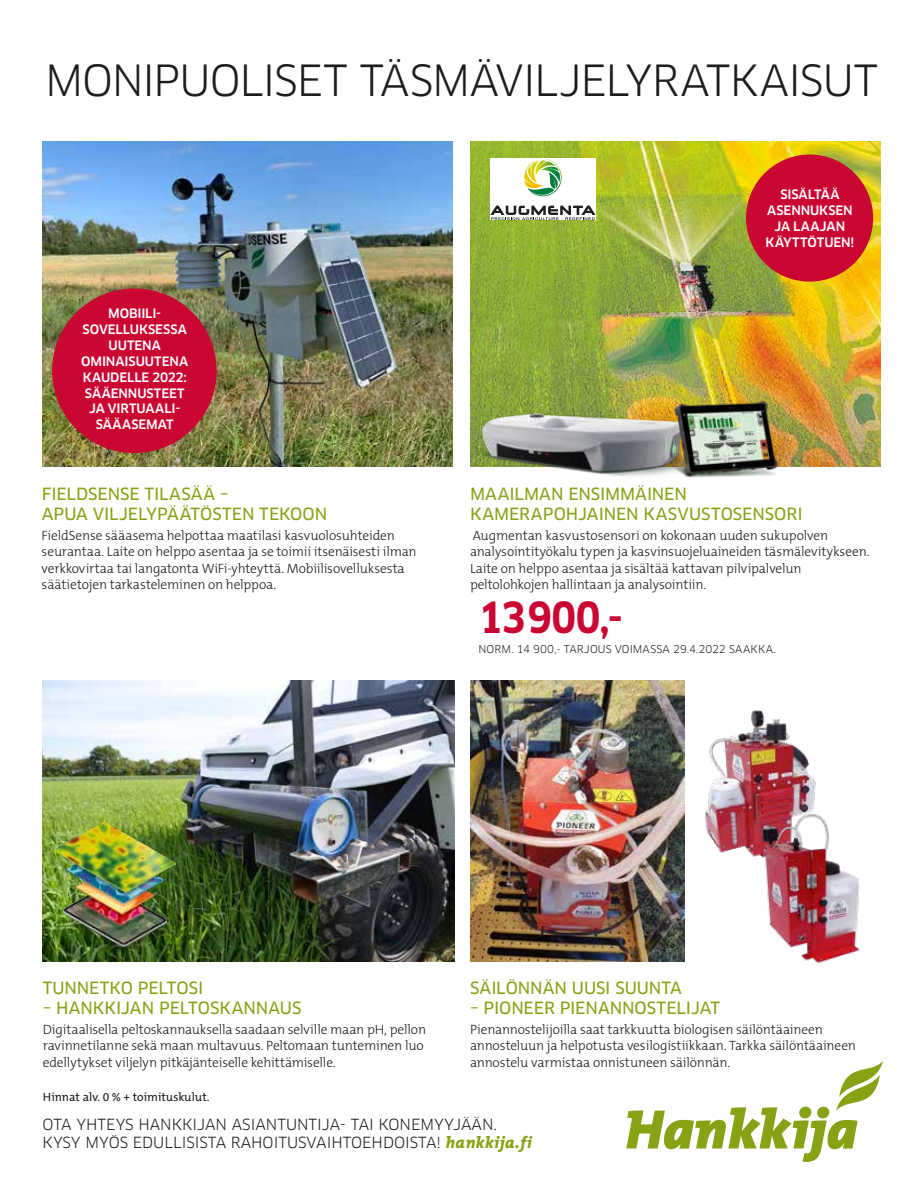
<style>
.page{position:relative;width:923px;height:1191px;background:#fff}
.page>*{position:absolute;margin:0;border:0;box-sizing:border-box;transform-origin:0 0}
.t1{font:42px "Clan OT";letter-spacing:-.025em;color:#1d1d1b}
.t2{font:700 42px "Clan Pro";color:#ca0733;scale:.92 1}
.t3{font:16.5px/19.8px "Clan OT News";letter-spacing:-.005em;color:#86a315}
.t4{font:15px/18px "Clan OT";color:#1d1d1b}
.t5{font:300 13.5px/16.2px "The Mix B W3";letter-spacing:-.01em;color:#1d1d1b}
.t6{font:500 12.6px/15.9px "Clan OT";letter-spacing:-.005em;color:#fff;text-align:center}
.t7{font:12px "The Mix B W5 Plain";color:#1d1d1b}
.t8{font:10.5px "Clan Pro";letter-spacing:.01em;color:#1d1d1b}
.s1{font-family:"The Mix B W8";font-weight:800;font-style:italic;font-size:16.5px;color:#86a315}
</style>
<div class="page">
<svg style="left:626px;top:1061px;width:257px;height:101px"></svg>
<img style="left:43px;top:680px;width:411px;height:282px">
<img style="left:55px;top:821px;width:120px;height:127px">
<img style="left:43px;top:141px;width:410px;height:326px">
<img style="left:470px;top:680px;width:215px;height:282px">
<img style="left:470px;top:141px;width:410px;height:326px">
<div style="left:490px;top:159px;width:105px;height:61px;background:#fff"></div>
<svg style="left:490px;top:205px;width:105px;height:15px"></svg>
<svg style="left:524px;top:159px;width:38px;height:37px"></svg>
<div style="left:52px;top:288px;width:165px;height:165px;background:#ca0733;border-radius:50%"></div>
<div style="left:746px;top:154px;width:127px;height:128px;background:#ca0733;border-radius:50%"></div>
<img style="left:705px;top:710px;width:111px;height:147px">
<img style="left:761px;top:810px;width:99px;height:153px">
<img style="left:475px;top:397px;width:309px;height:81px">
<h1 class="t1" style="left:45px;top:56px;width:834px">MONIPUOLISET TÄSMÄVILJELYRATKAISUT</h1>
<p class="t6" style="left:81px;top:306px;width:108px">MOBIILI-<br>SOVELLUKSESSA<br>UUTENA<br>OMINAISUUTENA<br>KAUDELLE 2022:<br>SÄÄENNUSTEET<br>JA VIRTUAALI-<br>SÄÄASEMAT</p>
<p class="t3" style="left:42px;top:484px;width:287px">FIELDSENSE TILASÄÄ –<br>APUA VILJELYPÄÄTÖSTEN TEKOON</p>
<p class="t5" style="left:42px;top:528px;width:376px">FieldSense sääasema helpottaa maatilasi kasvuolosuhteiden seurantaa. Laite on helppo asentaa ja se toimii itsenäisesti ilman verkkovirtaa tai langatonta WiFi-yhteyttä. Mobiilisovelluksesta säätietojen tarkasteleminen on helppoa.</p>
<p class="t6" style="left:765px;top:187px;width:90px">SISÄLTÄÄ<br>ASENNUKSEN<br>JA LAAJAN<br>KÄYTTÖTUEN!</p>
<p class="t3" style="left:470px;top:484px;width:334px">MAAILMAN ENSIMMÄINEN<br>KAMERAPOHJAINEN KASVUSTOSENSORI</p>
<p class="t5" style="left:470px;top:528px;width:401px">Augmentan kasvustosensori on kokonaan uuden sukupolven analysointityökalu typen ja kasvinsuojeluaineiden täsmälevitykseen.<br>Laite on helppo asentaa ja sisältää kattavan pilvipalvelun peltolohkojen hallintaan ja analysointiin.</p>
<h1 class="t2" style="left:478px;top:593px;width:159px">13 900,-</h1>
<p class="t8" style="left:478px;top:643px;width:299px">NORM. 14 900,- TARJOUS VOIMASSA 29.4.2022 SAAKKA.</p>
<p class="t3" style="left:43px;top:978px;width:162px">TUNNETKO PELTOSI</p>
<p class="t3" style="left:43px;top:998px;width:260px">– HANKKIJAN PELTOSKANNAUS</p>
<p class="t5" style="left:43px;top:1021px;width:385px">Digitaalisella peltoskannauksella saadaan selville maan pH, pellon ravinnetilanne sekä maan multavuus. Peltomaan tunteminen luo edellytykset viljelyn pitkäjänteiselle kehittämiselle.</p>
<p class="t7" style="left:43px;top:1089px;width:168px">Hinnat alv. 0 % + toimituskulut.</p>
<p class="t3" style="left:470px;top:978px;width:213px">SÄILÖNNÄN UUSI SUUNTA</p>
<p class="t3" style="left:470px;top:998px;width:252px">– PIONEER PIENANNOSTELIJAT</p>
<p class="t5" style="left:470px;top:1021px;width:387px">Pienannostelijoilla saat tarkkuutta biologisen säilöntäaineen annosteluun ja helpotusta vesilogistiikkaan. Tarkka säilöntäaineen annostelu varmistaa onnistuneen säilönnän.</p>
<p class="t4" style="left:43px;top:1115px;width:491px">OTA YHTEYS HANKKIJAN ASIANTUNTIJA- TAI KONEMYYJÄÄN.<br>KYSY MYÖS EDULLISISTA RAHOITUSVAIHTOEHDOISTA! <span class="s1">hankkija.fi</span></p>
</div>
